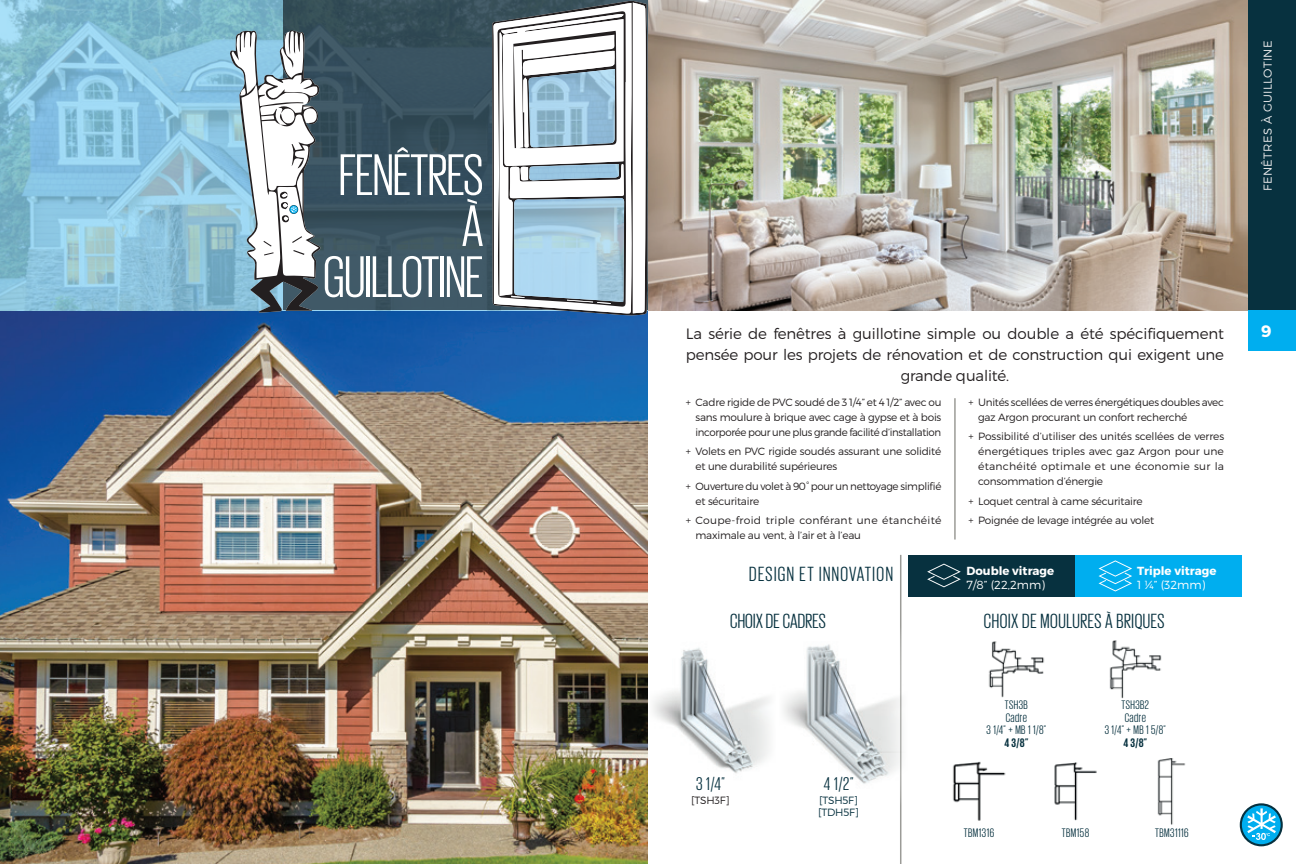
<style>
.page{position:relative;width:1296px;height:864px;background:#fff}
.page>*{position:absolute;margin:0;border:0;box-sizing:border-box;transform-origin:0 0}
.t1{font:60px/51px "Giorgio Sans";letter-spacing:-.01em;color:#fff;text-align:right}
.t2{font:21px "Giorgio Sans";letter-spacing:.03em;color:#07313f}
.t3{font:21px "Giorgio Sans";letter-spacing:.07em;color:#07313f}
.t4{font:21px "Giorgio Sans";letter-spacing:.01em;color:#07313f}
.t5{font:18.9px "Giorgio Sans";color:#07313f}
.t6{font:700 16.5px "Montserrat";color:#fff}
.t7{font:300 15px/21px "Montserrat";letter-spacing:-.01em;color:#231f20;text-align:center}
.t8{font:12.6px/12.6px "Giorgio Sans";letter-spacing:.04em;color:#07313f;text-align:center}
.t9{font:700 12.6px "Giorgio Sans";color:#07313f}
.t10{font:700 11.7px "Montserrat";color:#fff}
.t11{font:300 11.7px "Montserrat";color:#fff}
.t12{font:300 11.55px "Montserrat";letter-spacing:.03em;color:#ebebec}
.t13{font:300 10.5px/15px "Montserrat";letter-spacing:-.02em;color:#231f20}
.t14{font:300 10.5px/15px "Montserrat";letter-spacing:.025em;color:#231f20}
.t15{font:300 10.5px/12px "Montserrat";letter-spacing:-.02em;color:#07313f}
</style>
<div class="page">
<img style="left:0;top:310px;width:648px;height:554px">
<div style="left:909px;top:555px;width:166px;height:42px;background:#07313f"></div>
<svg style="left:927px;top:564px;width:34px;height:23px"></svg>
<div style="left:1075px;top:555px;width:167px;height:42px;background:#00aeef"></div>
<svg style="left:1099px;top:560px;width:33px;height:31px"></svg>
<img style="left:0;top:0;width:1248px;height:310px">
<div style="left:1248px;top:0;width:48px;height:310px;background:#07313f"></div>
<div style="left:1248px;top:310px;width:48px;height:41px;background:#00aeef"></div>
<hr style="left:954px;top:398px;width:2px;height:142px;background:#9b9b97">
<hr style="left:900px;top:555px;width:1px;height:309px;background:#9b9b97">
<div style="left:284px;top:0;width:364px;height:310px;background:#38515f"></div>
<svg style="left:1240px;top:803px;width:43px;height:43px"></svg>
<div style="left:1242px;top:805px;width:39px;height:39px;background:#00aeef;border-radius:50%"></div>
<svg style="left:1247px;top:808px;width:29px;height:32px"></svg>
<svg style="left:492px;top:1px;width:156px;height:315px"></svg>
<svg style="left:493px;top:3px;width:153px;height:311px;background:#bcccd6"></svg>
<svg style="left:230px;top:30px;width:91px;height:283px"></svg>
<img style="left:653px;top:648px;width:117px;height:125px">
<img style="left:783px;top:626px;width:119px;height:179px">
<img style="left:988px;top:641px;width:57px;height:57px">
<img style="left:1109px;top:640px;width:53px;height:58px">
<img style="left:953px;top:761px;width:53px;height:60px">
<img style="left:1157px;top:758px;width:29px;height:67px">
<img style="left:1054px;top:762px;width:43px;height:59px">
<h1 class="t1" style="left:323px;top:148px;width:162px">FENÊTRES<br>À<br>GUILLOTINE</h1>
<p class="t12" style="left:1261px;top:191px;width:152px;rotate:-90deg">FENÊTRES À GUILLOTINE</p>
<h3 class="t7" style="left:686px;top:322px;width:540px">La série de fenêtres à guillotine simple ou double a été spécifiquement</h3>
<h3 class="t6" style="left:1261px;top:321px;width:12px">9</h3>
<h3 class="t7" style="left:686px;top:343px;width:540px">pensée pour les projets de rénovation et de construction qui exigent une grande qualité.</h3>
<p class="t13" style="left:696px;top:395px;width:247px;text-align:justify;text-indent:-10px">+ Cadre rigide de PVC soudé de 3 1/4” et 4 1/2” avec ou sans moulure à brique avec cage à gypse et à bois incorporée pour une plus grande facilité d’installation</p>
<p class="t13" style="left:696px;top:444px;width:247px;text-indent:-10px">+ Volets en PVC rigide soudés assurant une solidité et une durabilité supérieures</p>
<p class="t13" style="left:696px;top:478px;width:247px;text-indent:-10px">+ Ouverture du volet à 90° pour un nettoyage simplifié et sécuritaire</p>
<p class="t14" style="left:696px;top:513px;width:247px;text-indent:-10px">+ Coupe-froid triple conférant une étanchéité maximale au vent, à l’air et à l’eau</p>
<p class="t13" style="left:978px;top:395px;width:247px;text-indent:-10px">+ Unités scellées de verres énergétiques doubles avec gaz Argon procurant un confort recherché</p>
<p class="t13" style="left:978px;top:429px;width:248px;text-align:justify;text-indent:-10px">+ Possibilité d’utiliser des unités scellées de verres énergétiques triples avec gaz Argon pour une étanchéité optimale et une économie sur la consommation d’énergie</p>
<p class="t13" style="left:968px;top:491px;width:187px;line-height:19.4px">+ Loquet central à came sécuritaire<br>+ Poignée de levage intégrée au volet</p>
<h2 class="t3" style="left:749px;top:564px;width:145px">DESIGN ET INNOVATION</h2>
<p class="t10" style="left:966px;top:564px;width:89px">Double vitrage</p>
<p class="t11" style="left:966px;top:578px;width:80px">7/8” (22,2mm)</p>
<p class="t10" style="left:1137px;top:564px;width:81px">Triple vitrage</p>
<p class="t11" style="left:1137px;top:578px;width:70px">1 ¼” (32mm)</p>
<h2 class="t4" style="left:730px;top:611px;width:97px">CHOIX DE CADRES</h2>
<h3 class="t5" style="left:696px;top:775px;width:30px">3 1/4”</h3>
<p class="t13" style="left:691px;top:792px;width:40px">[TSH3F]</p>
<h3 class="t5" style="left:824px;top:775px;width:31px">4 1/2”</h3>
<p class="t15" style="left:818px;top:794px;width:42px">[TSH5F] [TDH5F]</p>
<h2 class="t2" style="left:984px;top:611px;width:182px">CHOIX DE MOULURES À BRIQUES</h2>
<p class="t8" style="left:987px;top:698px;width:61px">TSH3B<br>Cadre<br>3 1/4” + MB 1 1/8”</p>
<p class="t9" style="left:1004px;top:736px;width:25px">4 3/8”</p>
<p class="t8" style="left:1105px;top:698px;width:63px">TSH3B2<br>Cadre<br>3 1/4” + MB 1 5/8”</p>
<p class="t9" style="left:1123px;top:736px;width:25px">4 3/8”</p>
<p class="t8" style="left:964px;top:826px;width:32px">TBM1316</p>
<p class="t8" style="left:1062px;top:826px;width:29px">TBM158</p>
<p class="t8" style="left:1155px;top:826px;width:35px">TBM31116</p>
</div>
